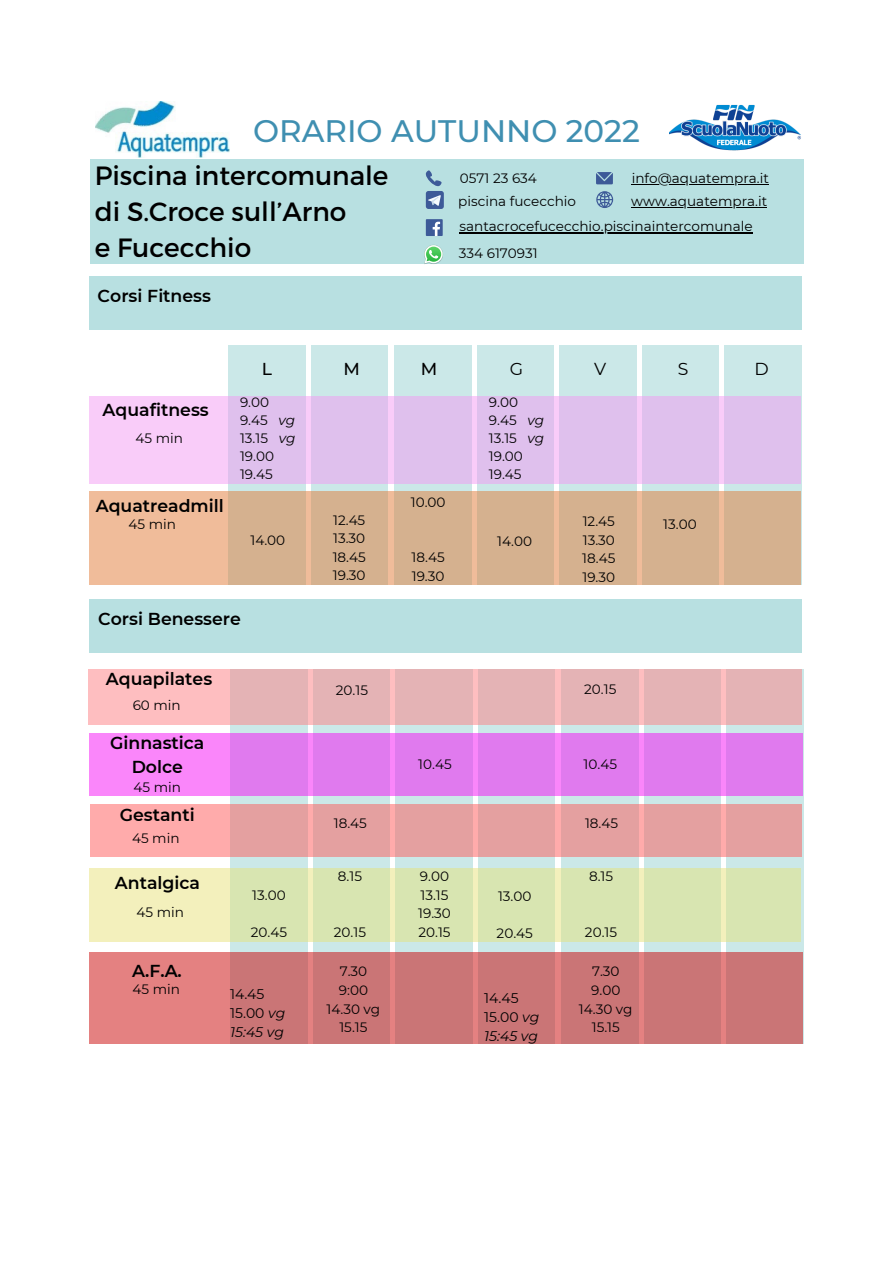
<style>
.page{position:relative;width:893px;height:1264px;background:#fff}
.page>*{position:absolute;margin:0;border:0;box-sizing:border-box;transform-origin:0 0}
.t1{font:500 31.05px "Montserrat";color:#3f8fb1}
.t2{font:26.4px/36px "Montserrat";color:#000}
.t3{font:600 17.25px/24.2px "Montserrat";color:#000;text-align:center}
.t4{font:17.25px "Montserrat";color:#000}
.t5{font:500 17.25px "Montserrat";color:#000}
.t6{font:13.95px/19px "Montserrat";color:#000}
.t7{font:13.65px/18.6px "Montserrat";color:#000}
.s1{font-style:italic}
</style>
<div class="page">
<div style="left:724px;top:345px;width:78px;height:240px;background:#cbe8e8"></div>
<div style="left:394px;top:345px;width:77px;height:240px;background:#cbe8e8"></div>
<div style="left:477px;top:345px;width:76px;height:240px;background:#cbe8e8"></div>
<div style="left:559px;top:345px;width:77px;height:240px;background:#cbe8e8"></div>
<div style="left:228px;top:345px;width:78px;height:240px;background:#cbe8e8"></div>
<div style="left:642px;top:345px;width:76px;height:240px;background:#cbe8e8"></div>
<div style="left:312px;top:345px;width:76px;height:240px;background:#cbe8e8"></div>
<img style="left:669px;top:105px;width:132px;height:46px">
<img style="left:95px;top:101px;width:135px;height:56px">
<div style="left:90px;top:160px;width:713px;height:104px;background:#b8e0e1"></div>
<svg style="left:596px;top:191px;width:17px;height:17px"></svg>
<svg style="left:89px;top:395px;width:711px;height:88px;background:#e5c3ef"></svg>
<svg style="left:89px;top:491px;width:711px;height:94px;background:#dbb391"></svg>
<svg style="left:726px;top:669px;width:77px;height:375px;background:#cddbdf"></svg>
<div style="left:395px;top:669px;width:78px;height:375px;background:#cbe8e8"></div>
<div style="left:478px;top:669px;width:77px;height:375px;background:#cbe8e8"></div>
<div style="left:560px;top:669px;width:78px;height:375px;background:#cbe8e8"></div>
<div style="left:230px;top:669px;width:78px;height:375px;background:#cbe8e8"></div>
<div style="left:644px;top:669px;width:76px;height:375px;background:#cbe8e8"></div>
<div style="left:313px;top:669px;width:77px;height:375px;background:#cbe8e8"></div>
<svg style="left:89px;top:669px;width:712px;height:55px;background:#eab5b7"></svg>
<div style="left:89px;top:276px;width:712px;height:54px;background:#b8e0e1"></div>
<div style="left:89px;top:599px;width:713px;height:54px;background:#b8e0e1"></div>
<svg style="left:89px;top:868px;width:712px;height:74px;background:#dee7b3"></svg>
<svg style="left:89px;top:952px;width:713px;height:91px;background:#d07778"></svg>
<svg style="left:90px;top:732px;width:712px;height:63px;background:#e67ef0"></svg>
<svg style="left:90px;top:804px;width:711px;height:53px;background:#eaa2a2"></svg>
<svg style="left:596px;top:172px;width:17px;height:12px"></svg>
<hr style="left:631px;top:207px;width:136px;height:1px;background:#000">
<hr style="left:631px;top:184px;width:138px;height:1px;background:#000">
<div style="left:426px;top:219px;width:16px;height:17px;background:#3d5a98"></div>
<svg style="left:432px;top:222px;width:8px;height:14px"></svg>
<hr style="left:459px;top:232px;width:293px;height:1px;background:#000">
<svg style="left:426px;top:170px;width:18px;height:39px"></svg>
<img style="left:424px;top:250px;width:19px;height:14px">
<svg style="left:424px;top:245px;width:18px;height:18px"></svg>
<h1 class="t1" style="left:253px;top:112px;width:388px">ORARIO AUTUNNO 2022</h1>
<h2 class="t2" style="left:95px;top:156px;width:295px">Piscina intercomunale di S.Croce sull’Arno<br>e Fucecchio</h2>
<p class="t7" style="left:631px;top:169px;width:139px">info@aquatempra.it</p>
<p class="t7" style="left:459px;top:217px;width:295px">santacrocefucecchio.piscinaintercomunale</p>
<p class="t7" style="left:458px;top:167px;width:119px;line-height:22.8px">0571 23 634 piscina fucecchio</p>
<p class="t7" style="left:631px;top:192px;width:137px">www.aquatempra.it</p>
<p class="t7" style="left:459px;top:244px;width:80px">334 6170931</p>
<p class="t3" style="left:98px;top:283px;width:115px">Corsi Fitness</p>
<p class="t3" style="left:103px;top:397px;width:108px">Aquafitness</p>
<p class="t7" style="left:135px;top:429px;width:49px">45 min</p>
<p class="t3" style="left:96px;top:493px;width:129px">Aquatreadmill</p>
<p class="t7" style="left:128px;top:515px;width:49px">45 min</p>
<p class="t5" style="left:262px;top:358px;width:12px">L</p>
<p class="t5" style="left:343px;top:358px;width:18px">M</p>
<p class="t5" style="left:421px;top:358px;width:18px">M</p>
<p class="t4" style="left:510px;top:358px;width:15px">G</p>
<p class="t4" style="left:594px;top:358px;width:14px">V</p>
<p class="t4" style="left:677px;top:358px;width:12px">S</p>
<p class="t4" style="left:754px;top:358px;width:16px">D</p>
<p class="t7" style="left:240px;top:393px;width:57px;line-height:18px">9.00<br>9.45 <span class="s1">vg<br></span>13.15 <span class="s1">vg<br></span>19.00<br>19.45</p>
<p class="t7" style="left:489px;top:393px;width:57px;line-height:18px">9.00<br>9.45 <span class="s1">vg<br></span>13.15 <span class="s1">vg<br></span>19.00<br>19.45</p>
<p class="t7" style="left:250px;top:530px;width:36px">14.00</p>
<p class="t7" style="left:332px;top:510px;width:35px;text-align:justify">12.45<br>13.30<br>18.45<br>19.30</p>
<p class="t7" style="left:411px;top:492px;width:36px">10.00</p>
<p class="t7" style="left:411px;top:548px;width:35px">18.45<br>19.30</p>
<p class="t7" style="left:497px;top:532px;width:36px">14.00</p>
<p class="t7" style="left:582px;top:512px;width:35px;text-align:justify">12.45<br>13.30<br>18.45<br>19.30</p>
<p class="t7" style="left:663px;top:514px;width:35px">13.00</p>
<p class="t3" style="left:98px;top:607px;width:144px">Corsi Benessere</p>
<p class="t3" style="left:106px;top:667px;width:108px">Aquapilates</p>
<p class="t7" style="left:133px;top:695px;width:50px">60 min</p>
<p class="t3" style="left:110px;top:731px;width:96px">Ginnastica<br>Dolce</p>
<p class="t7" style="left:133px;top:777px;width:49px">45 min</p>
<p class="t3" style="left:120px;top:802px;width:76px">Gestanti</p>
<p class="t7" style="left:132px;top:829px;width:49px">45 min</p>
<p class="t3" style="left:115px;top:870px;width:87px">Antalgica</p>
<p class="t7" style="left:136px;top:902px;width:49px">45 min</p>
<p class="t3" style="left:132px;top:958px;width:51px">A.F.A.</p>
<p class="t7" style="left:132px;top:979px;width:49px">45 min</p>
<p class="t7" style="left:252px;top:885px;width:35px">13.00</p>
<p class="t7" style="left:251px;top:922px;width:38px">20.45</p>
<p class="t6" style="left:230px;top:984px;width:57px">14.45<br>15.00 <span class="s1">vg<br>15:45 vg</span></p>
<p class="t7" style="left:336px;top:681px;width:34px">20.15</p>
<p class="t7" style="left:584px;top:680px;width:34px">20.15</p>
<p class="t7" style="left:418px;top:754px;width:35px">10.45</p>
<p class="t7" style="left:583px;top:754px;width:35px">10.45</p>
<p class="t7" style="left:334px;top:813px;width:35px">18.45</p>
<p class="t7" style="left:585px;top:813px;width:35px">18.45</p>
<p class="t7" style="left:338px;top:867px;width:26px">8.15</p>
<p class="t7" style="left:334px;top:922px;width:34px">20.15</p>
<p class="t7" style="left:418px;top:867px;width:34px">9.00<br>13.15<br>19.30<br>20.15</p>
<p class="t7" style="left:498px;top:887px;width:35px">13.00</p>
<p class="t7" style="left:496px;top:924px;width:38px">20.45</p>
<p class="t7" style="left:589px;top:867px;width:26px">8.15</p>
<p class="t7" style="left:585px;top:922px;width:34px">20.15</p>
<p class="t7" style="left:326px;top:962px;width:55px;text-align:center">7.30<br>9:00<br>14.30 vg<br>15.15</p>
<p class="t7" style="left:579px;top:962px;width:55px;text-align:center">7.30<br>9.00<br>14.30 vg<br>15.15</p>
<p class="t6" style="left:484px;top:988px;width:57px">14.45<br>15.00 <span class="s1">vg<br>15:45 vg</span></p>
</div>
